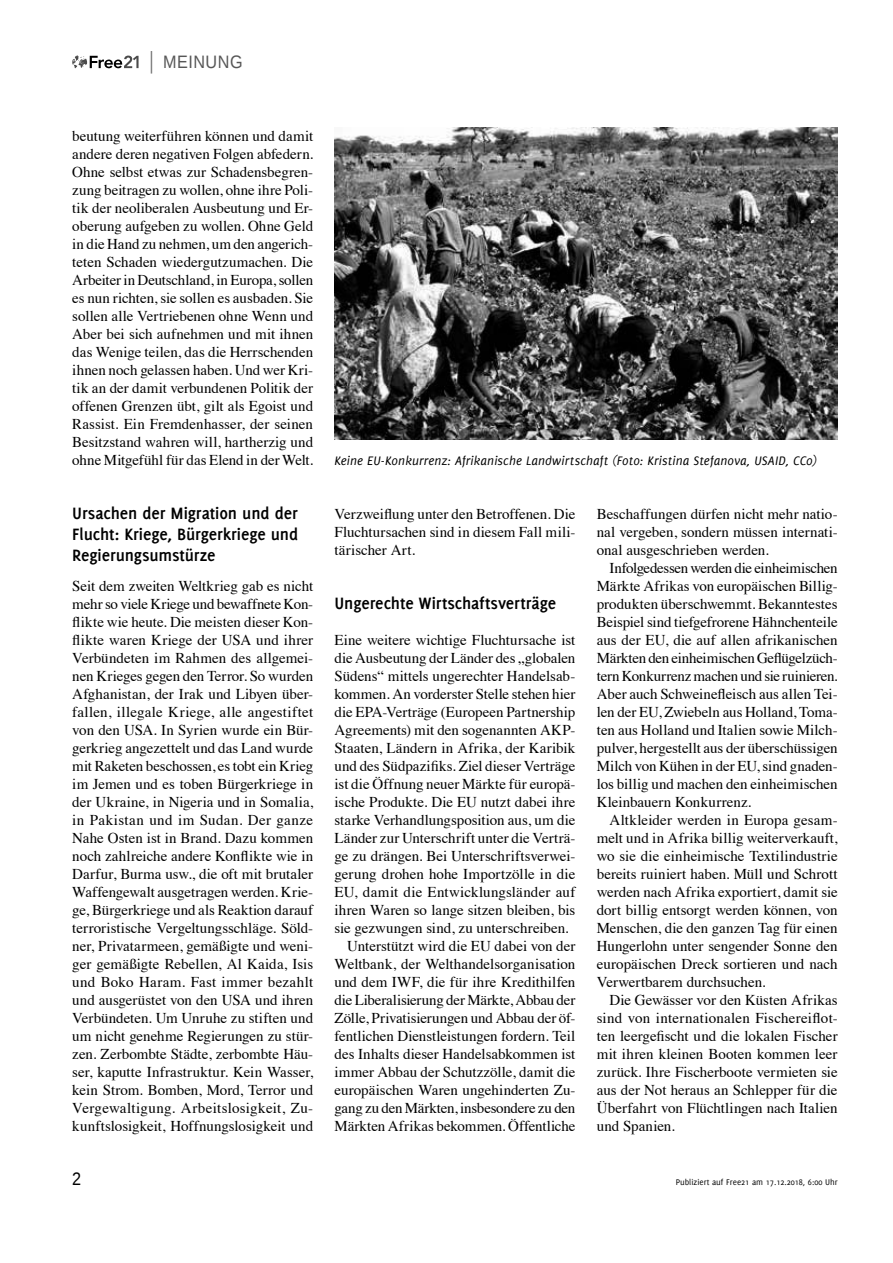
<style>
.page{position:relative;width:893px;height:1263px;background:#fff}
.page>*{position:absolute;margin:0;border:0;box-sizing:border-box;transform-origin:0 0}
.t1{font:700 18px/21px "Delicious";letter-spacing:-.005em;color:#000;text-align:justify}
.t2{font:18px "Liberation Sans";letter-spacing:.03em;color:#575757;scale:.9 1}
.t3{font:18px "Liberation Sans";color:#000;scale:.9 1}
.t4{font:15px/18px "Times";color:#000;text-align:justify}
.t5{font:italic 13.5px "Delicious";letter-spacing:.01em;color:#000}
.t6{font:9px "Delicious";color:#000}
</style>
<div class="page">
<svg style="left:72px;top:55px;width:67px;height:13px"></svg>
<svg style="left:151px;top:51px;width:1px;height:23px"></svg>
<img style="left:334px;top:128px;width:504px;height:311px">
<p class="t2" style="left:163px;top:52px;width:90px">MEINUNG</p>
<p class="t4" style="left:72px;top:126px;width:242px">beutung weiterführen können und damit andere deren negativen Folgen abfedern.<br>Ohne selbst etwas zur Schadensbegren&shy;zung beitragen zu wollen, ohne ihre Poli&shy;tik der neoliberalen Ausbeutung und Er&shy;oberung aufgeben zu wollen. Ohne Geld in die Hand zu nehmen, um den angerich&shy;teten Schaden wiedergutzumachen. Die Arbeiter in Deutschland, in Europa, sollen es nun richten, sie sollen es ausbaden. Sie sollen alle Vertriebenen ohne Wenn und Aber bei sich aufnehmen und mit ihnen das Wenige teilen, das die Herrschenden ihnen noch gelassen haben. Und wer Kri&shy;tik an der damit verbundenen Politik der offenen Grenzen übt, gilt als Egoist und Rassist. Ein Fremdenhasser, der seinen Besitzstand wahren will, hartherzig und ohne Mitgefühl für das Elend in der Welt.</p>
<p class="t1" style="left:72px;top:503px;width:227px">Ursachen der Migration und der Flucht: Kriege, Bürgerkriege und Regierungsumstürze</p>
<p class="t4" style="left:72px;top:576px;width:242px">Seit dem zweiten Weltkrieg gab es nicht mehr so viele Kriege und bewaffnete Kon&shy;flikte wie heute. Die meisten dieser Kon&shy;flikte waren Kriege der USA und ihrer Verbündeten im Rahmen des allgemei&shy;nen Krieges gegen den Terror. So wurden Afghanistan, der Irak und Libyen über&shy;fallen, illegale Kriege, alle angestiftet von den USA. In Syrien wurde ein Bür&shy;gerkrieg angezettelt und das Land wurde mit Raketen beschossen, es tobt ein Krieg im Jemen und es toben Bürgerkriege in der Ukraine, in Nigeria und in Somalia, in Pakistan und im Sudan. Der ganze Nahe Osten ist in Brand. Dazu kommen noch zahlreiche andere Konflikte wie in Darfur, Burma usw., die oft mit brutaler Waffengewalt ausgetragen werden. Krie&shy;ge, Bürgerkriege und als Reaktion darauf terroristische Vergeltungsschläge. Söld&shy;ner, Privatarmeen, gemäßigte und weni&shy;ger gemäßigte Rebellen, Al Kaida, Isis und Boko Haram. Fast immer bezahlt und ausgerüstet von den USA und ihren Verbündeten. Um Unruhe zu stiften und um nicht genehme Regierungen zu stür&shy;zen. Zerbombte Städte, zerbombte Häu&shy;ser, kaputte Infrastruktur. Kein Wasser, kein Strom. Bomben, Mord, Terror und Vergewaltigung. Arbeitslosigkeit, Zu&shy;kunftslosigkeit, Hoffnungslosigkeit und</p>
<p class="t5" style="left:334px;top:453px;width:484px">Keine EU-Konkurrenz: Afrikanische Landwirtschaft (Foto: Kristina Stefanova, USAID, CC0)</p>
<p class="t4" style="left:334px;top:504px;width:242px">Verzweiflung unter den Betroffenen. Die Fluchtursachen sind in diesem Fall mili&shy;tärischer Art.</p>
<p class="t1" style="left:334px;top:593px;width:223px">Ungerechte Wirtschaftsverträge</p>
<p class="t4" style="left:334px;top:630px;width:242px">Eine weitere wichtige Fluchtursache ist</p>
<p class="t4" style="left:334px;top:648px;width:242px">die Ausbeutung der Länder des „globalen</p>
<p class="t4" style="left:334px;top:666px;width:242px">Südens“ mittels ungerechter Handelsab-</p>
<p class="t4" style="left:334px;top:684px;width:242px">kommen. An vorderster Stelle stehen hier</p>
<p class="t4" style="left:334px;top:702px;width:242px">die EPA-Verträge (Europeen Partnership</p>
<p class="t4" style="left:334px;top:720px;width:242px">Agreements) mit den sogenannten AKP-</p>
<p class="t4" style="left:334px;top:738px;width:242px">Staaten, Ländern in Afrika, der Karibik</p>
<p class="t4" style="left:334px;top:756px;width:242px">und des Südpazifiks. Ziel dieser Verträge</p>
<p class="t4" style="left:334px;top:774px;width:242px">ist die Öffnung neuer Märkte für europä-</p>
<p class="t4" style="left:334px;top:792px;width:242px">ische Produkte. Die EU nutzt dabei ihre</p>
<p class="t4" style="left:334px;top:810px;width:242px">starke Verhandlungsposition aus, um die</p>
<p class="t4" style="left:334px;top:828px;width:242px">Länder zur Unterschrift unter die Verträ-</p>
<p class="t4" style="left:334px;top:846px;width:242px">ge zu drängen. Bei Unterschriftsverwei-</p>
<p class="t4" style="left:334px;top:864px;width:242px">gerung drohen hohe Importzölle in die</p>
<p class="t4" style="left:334px;top:882px;width:242px">EU, damit die Entwicklungsländer auf</p>
<p class="t4" style="left:334px;top:900px;width:242px">ihren Waren so lange sitzen bleiben, bis</p>
<p class="t4" style="left:334px;top:918px;width:236px">sie gezwungen sind, zu unterschreiben.</p>
<p class="t4" style="left:347px;top:936px;width:230px">Unterstützt wird die EU dabei von der</p>
<p class="t4" style="left:334px;top:954px;width:242px">Weltbank, der Welthandelsorganisation</p>
<p class="t4" style="left:334px;top:972px;width:242px">und dem IWF, die für ihre Kredithilfen</p>
<p class="t4" style="left:334px;top:990px;width:242px">die Liberalisierung der Märkte, Abbau der</p>
<p class="t4" style="left:334px;top:1008px;width:242px">Zölle, Privatisierungen und Abbau der öf-</p>
<p class="t4" style="left:334px;top:1026px;width:242px">fentlichen Dienstleistungen fordern. Teil</p>
<p class="t4" style="left:334px;top:1044px;width:242px">des Inhalts dieser Handelsabkommen ist</p>
<p class="t4" style="left:334px;top:1062px;width:242px">immer Abbau der Schutzzölle, damit die</p>
<p class="t4" style="left:334px;top:1080px;width:242px">europäischen Waren ungehinderten Zu-</p>
<p class="t4" style="left:334px;top:1098px;width:242px">gang zu den Märkten, insbesondere zu den</p>
<p class="t4" style="left:334px;top:1116px;width:242px">Märkten Afrikas bekommen. Öffentliche</p>
<p class="t4" style="left:597px;top:504px;width:242px">Beschaffungen dürfen nicht mehr natio&shy;nal vergeben, sondern müssen internati&shy;onal ausgeschrieben werden.</p>
<p class="t4" style="left:597px;top:558px;width:242px;text-indent:13px">Infolgedessen werden die einheimischen Märkte Afrikas von europäischen Billig&shy;produkten überschwemmt. Bekanntestes Beispiel sind tiefgefrorene Hähnchenteile aus der EU, die auf allen afrikanischen Märkten den einheimischen Geflügelzüch&shy;tern Konkurrenz machen und sie ruinieren.<br>Aber auch Schweinefleisch aus allen Tei&shy;len der EU, Zwiebeln aus Holland, Toma&shy;ten aus Holland und Italien sowie Milch&shy;pulver, hergestellt aus der überschüssigen Milch von Kühen in der EU, sind gnaden&shy;los billig und machen den einheimischen Kleinbauern Konkurrenz.</p>
<p class="t4" style="left:597px;top:810px;width:242px;text-indent:13px">Altkleider werden in Europa gesam&shy;melt und in Afrika billig weiterverkauft, wo sie die einheimische Textilindustrie bereits ruiniert haben. Müll und Schrott werden nach Afrika exportiert, damit sie dort billig entsorgt werden können, von Menschen, die den ganzen Tag für einen Hungerlohn unter sengender Sonne den europäischen Dreck sortieren und nach Verwertbarem durchsuchen.</p>
<p class="t4" style="left:597px;top:990px;width:242px;text-indent:13px">Die Gewässer vor den Küsten Afrikas sind von internationalen Fischereiflot&shy;ten leergefischt und die lokalen Fischer mit ihren kleinen Booten kommen leer zurück. Ihre Fischerboote vermieten sie aus der Not heraus an Schlepper für die Überfahrt von Flüchtlingen nach Italien und Spanien.</p>
<p class="t3" style="left:72px;top:1169px;width:12px">2</p>
<p class="t6" style="left:676px;top:1177px;width:163px">Publiziert auf Free21 am 17.12.2018, 6:00 Uhr</p>
</div>
